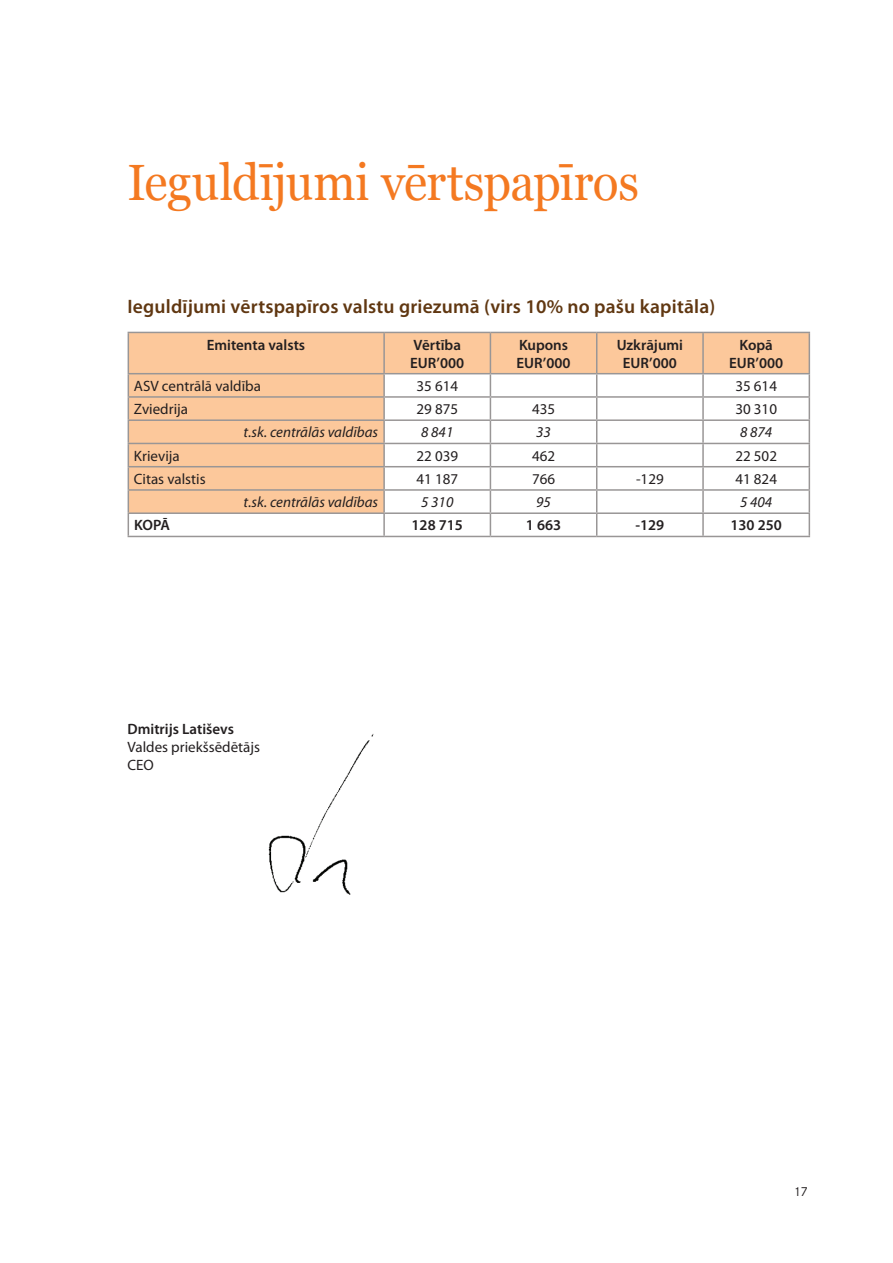
<style>
.page{position:relative;width:893px;height:1263px;background:#fff}
.page>*{position:absolute;margin:0;border:0;box-sizing:border-box;transform-origin:0 0}
.Virsraksts{font:51px "Georgia";letter-spacing:-.01em;color:#f47921;scale:.94 1}
.t1{font:600 19.5px "Myriad Pro";letter-spacing:.01em;color:#603711}
.t2{font:15px "Myriad Pro";color:#231f20}
.t3{font:600 15px/18px "Myriad Pro";color:#231f20}
.t4{font:italic 15px "Myriad Pro";color:#231f20}
.t5{font:13.5px "Corporate S";color:#231f20}
</style>
<div class="page">
<img style="left:268px;top:734px;width:106px;height:161px">
<svg style="left:129px;top:333px;width:680px;height:179px;fill:#fcc89b"></svg>
<hr style="left:128px;top:333px;width:1px;height:40px;background:#999696">
<hr style="left:383px;top:333px;width:2px;height:40px;background:#999696">
<hr style="left:490px;top:333px;width:1px;height:40px;background:#999696">
<hr style="left:596px;top:333px;width:1px;height:40px;background:#999696">
<hr style="left:702px;top:333px;width:2px;height:40px;background:#999696">
<hr style="left:809px;top:333px;width:1px;height:40px;background:#999696">
<hr style="left:383px;top:374px;width:2px;height:22px;background:#999696">
<hr style="left:702px;top:374px;width:2px;height:22px;background:#999696">
<hr style="left:383px;top:398px;width:2px;height:21px;background:#999696">
<hr style="left:702px;top:398px;width:2px;height:21px;background:#999696">
<hr style="left:383px;top:421px;width:2px;height:22px;background:#999696">
<hr style="left:702px;top:421px;width:2px;height:22px;background:#999696">
<hr style="left:383px;top:444px;width:2px;height:22px;background:#999696">
<hr style="left:702px;top:444px;width:2px;height:22px;background:#999696">
<hr style="left:383px;top:467px;width:2px;height:22px;background:#999696">
<hr style="left:702px;top:467px;width:2px;height:22px;background:#999696">
<hr style="left:383px;top:491px;width:2px;height:21px;background:#999696">
<hr style="left:702px;top:491px;width:2px;height:21px;background:#999696">
<svg style="left:128px;top:374px;width:1px;height:162px"></svg>
<hr style="left:383px;top:514px;width:2px;height:22px;background:#999696">
<svg style="left:490px;top:374px;width:1px;height:162px"></svg>
<svg style="left:596px;top:374px;width:1px;height:162px"></svg>
<hr style="left:702px;top:514px;width:2px;height:22px;background:#999696">
<svg style="left:809px;top:374px;width:1px;height:162px"></svg>
<hr style="left:128px;top:332px;width:256px;height:1px;background:#999696">
<hr style="left:384px;top:332px;width:106px;height:1px;background:#999696">
<hr style="left:490px;top:332px;width:107px;height:1px;background:#999696">
<hr style="left:597px;top:332px;width:106px;height:1px;background:#999696">
<hr style="left:703px;top:332px;width:107px;height:1px;background:#999696">
<hr style="left:128px;top:373px;width:256px;height:1px;background:#999696">
<hr style="left:384px;top:373px;width:106px;height:1px;background:#999696">
<hr style="left:490px;top:373px;width:107px;height:1px;background:#999696">
<hr style="left:597px;top:373px;width:106px;height:1px;background:#999696">
<hr style="left:703px;top:373px;width:107px;height:1px;background:#999696">
<hr style="left:128px;top:396px;width:256px;height:2px;background:#999696">
<hr style="left:384px;top:396px;width:106px;height:2px;background:#999696">
<hr style="left:490px;top:396px;width:107px;height:2px;background:#999696">
<hr style="left:597px;top:396px;width:106px;height:2px;background:#999696">
<hr style="left:703px;top:396px;width:107px;height:2px;background:#999696">
<hr style="left:128px;top:419px;width:256px;height:2px;background:#999696">
<hr style="left:384px;top:419px;width:106px;height:2px;background:#999696">
<hr style="left:490px;top:419px;width:107px;height:2px;background:#999696">
<hr style="left:597px;top:419px;width:106px;height:2px;background:#999696">
<hr style="left:703px;top:419px;width:107px;height:2px;background:#999696">
<hr style="left:128px;top:443px;width:256px;height:1px;background:#999696">
<hr style="left:384px;top:443px;width:106px;height:1px;background:#999696">
<hr style="left:490px;top:443px;width:107px;height:1px;background:#999696">
<hr style="left:597px;top:443px;width:106px;height:1px;background:#999696">
<hr style="left:703px;top:443px;width:107px;height:1px;background:#999696">
<hr style="left:128px;top:466px;width:256px;height:1px;background:#999696">
<hr style="left:384px;top:466px;width:106px;height:1px;background:#999696">
<hr style="left:490px;top:466px;width:107px;height:1px;background:#999696">
<hr style="left:597px;top:466px;width:106px;height:1px;background:#999696">
<hr style="left:703px;top:466px;width:107px;height:1px;background:#999696">
<hr style="left:128px;top:489px;width:256px;height:2px;background:#999696">
<hr style="left:384px;top:489px;width:106px;height:2px;background:#999696">
<hr style="left:490px;top:489px;width:107px;height:2px;background:#999696">
<hr style="left:597px;top:489px;width:106px;height:2px;background:#999696">
<hr style="left:703px;top:489px;width:107px;height:2px;background:#999696">
<hr style="left:128px;top:512px;width:256px;height:2px;background:#999696">
<hr style="left:384px;top:512px;width:106px;height:2px;background:#999696">
<hr style="left:490px;top:512px;width:107px;height:2px;background:#999696">
<hr style="left:597px;top:512px;width:106px;height:2px;background:#999696">
<hr style="left:703px;top:512px;width:107px;height:2px;background:#999696">
<hr style="left:128px;top:536px;width:256px;height:1px;background:#999696">
<hr style="left:384px;top:536px;width:106px;height:1px;background:#999696">
<hr style="left:490px;top:536px;width:107px;height:1px;background:#999696">
<hr style="left:597px;top:536px;width:106px;height:1px;background:#999696">
<hr style="left:703px;top:536px;width:107px;height:1px;background:#999696">
<p class="Virsraksts" style="left:128px;top:152px;width:546px">Ieguldījumi vērtspapīros</p>
<p class="t1" style="left:128px;top:295px;width:589px">Ieguldījumi vērtspapīros valstu griezumā (virs 10% no pašu kapitāla)</p>
<p class="t3" style="left:207px;top:336px;width:100px">Emitenta valsts</p>
<p class="t3" style="left:410px;top:336px;width:56px">Vērtība<br>EUR’000</p>
<p class="t3" style="left:517px;top:336px;width:56px">Kupons<br>EUR’000</p>
<p class="t3" style="left:617px;top:336px;width:68px;text-align:center">Uzkrājumi<br>EUR’000</p>
<p class="t3" style="left:729px;top:336px;width:56px;text-align:center">Kopā<br>EUR’000</p>
<p class="t2" style="left:134px;top:378px;width:129px">ASV centrālā valdība</p>
<p class="t2" style="left:416px;top:378px;width:43px">35 614</p>
<p class="t2" style="left:735px;top:378px;width:43px">35 614</p>
<p class="t2" style="left:134px;top:401px;width:56px">Zviedrija</p>
<p class="t2" style="left:416px;top:401px;width:43px">29 875</p>
<p class="t2" style="left:532px;top:401px;width:25px">435</p>
<p class="t2" style="left:735px;top:401px;width:43px">30 310</p>
<p class="t4" style="left:244px;top:424px;width:136px">t.sk. centrālās valdības</p>
<p class="t4" style="left:421px;top:424px;width:34px">8 841</p>
<p class="t4" style="left:536px;top:424px;width:16px">33</p>
<p class="t4" style="left:740px;top:424px;width:34px">8 874</p>
<p class="t2" style="left:134px;top:447px;width:47px">Krievija</p>
<p class="t2" style="left:416px;top:447px;width:43px">22 039</p>
<p class="t2" style="left:532px;top:447px;width:25px">462</p>
<p class="t2" style="left:735px;top:447px;width:43px">22 502</p>
<p class="t2" style="left:134px;top:471px;width:73px">Citas valstis</p>
<p class="t2" style="left:416px;top:471px;width:43px">41 187</p>
<p class="t2" style="left:532px;top:471px;width:25px">766</p>
<p class="t2" style="left:636px;top:471px;width:29px">-129</p>
<p class="t2" style="left:735px;top:471px;width:43px">41 824</p>
<p class="t4" style="left:244px;top:494px;width:136px">t.sk. centrālās valdības</p>
<p class="t4" style="left:421px;top:494px;width:34px">5 310</p>
<p class="t4" style="left:536px;top:494px;width:16px">95</p>
<p class="t4" style="left:740px;top:494px;width:34px">5 404</p>
<p class="t3" style="left:134px;top:517px;width:37px">KOPĀ</p>
<p class="t3" style="left:412px;top:517px;width:53px">128 715</p>
<p class="t3" style="left:526px;top:517px;width:37px">1 663</p>
<p class="t3" style="left:635px;top:517px;width:30px">-129</p>
<p class="t3" style="left:730px;top:517px;width:53px">130 250</p>
<p class="t3" style="left:128px;top:720px;width:108px">Dmitrijs Latiševs</p>
<p class="t2" style="left:128px;top:739px;width:134px">Valdes priekšsēdētājs</p>
<p class="t2" style="left:128px;top:757px;width:28px">CEO</p>
<p class="t5" style="left:793px;top:1181px;width:16px">17</p>
</div>
